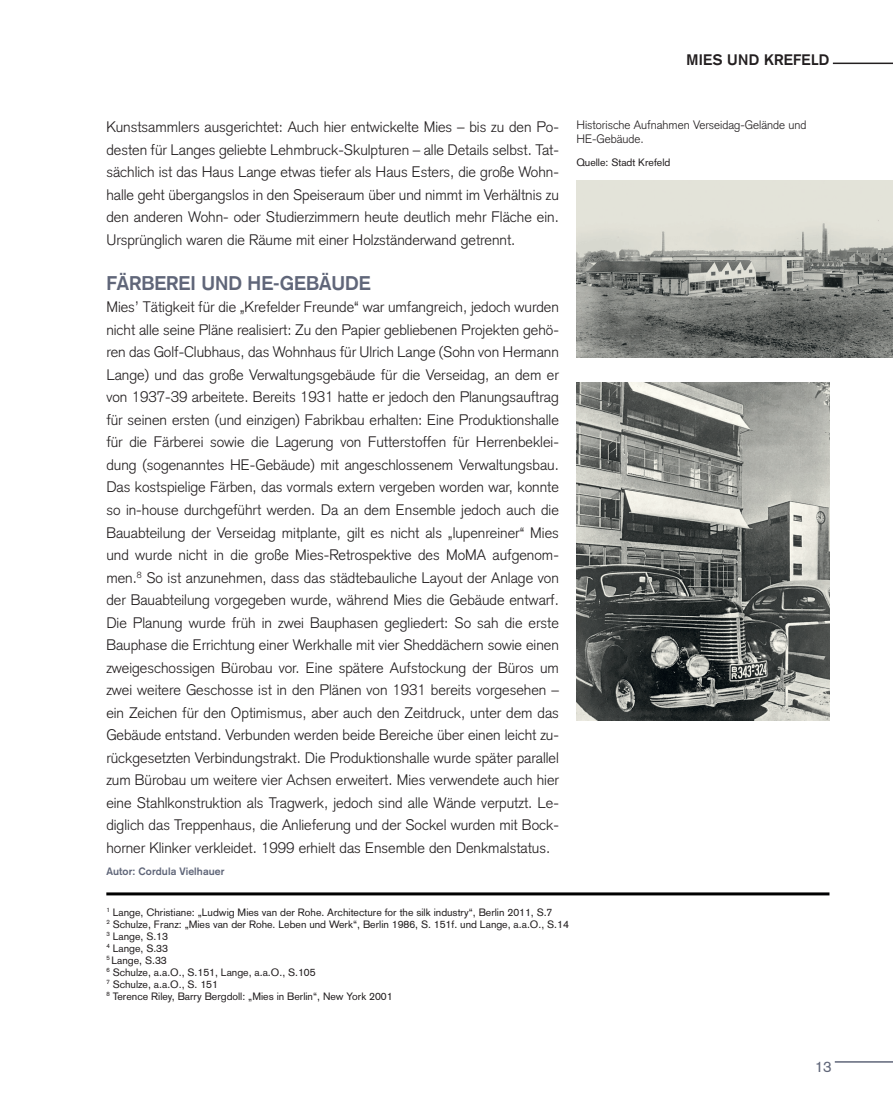
<style>
.page{position:relative;width:893px;height:1108px;background:#fff}
.page>*{position:absolute;margin:0;border:0;box-sizing:border-box;transform-origin:0 0}
.t1{font:700 19.5px "Akzidenz Grotesk";color:#606679}
.t2{font:300 15px/22.5px "Akzidenz Grotesk";color:#231f20;text-align:justify}
.t3{font:700 15px "Akzidenz Grotesk";letter-spacing:.02em;color:#231f20}
.t4{font:15px "Akzidenz Grotesk";color:#606679}
.t5{font:300 12px/14.4px "Akzidenz Grotesk";color:#231f20}
.t6{font:10.5px/12px "Akzidenz Grotesk";color:#231f20}
.t7{font:700 10.5px "Akzidenz Grotesk";letter-spacing:.01em;color:#606679}
</style>
<div class="page">
<img style="left:576px;top:180px;width:317px;height:178px">
<img style="left:576px;top:383px;width:253px;height:337px">
<hr style="left:834px;top:1060px;width:59px;height:2px;background:#606679">
<hr style="left:833px;top:63px;width:60px;height:1px;background:#231f20">
<hr style="left:106px;top:892px;width:723px;height:3px;background:#000001">
<p class="t3" style="left:686px;top:54px;width:144px">MIES UND KREFELD</p>
<p class="t2" style="left:106px;top:117px;width:454px">Kunstsammlers ausgerichtet: Auch hier entwickelte Mies – bis zu den Po&shy;desten für Langes geliebte Lehmbruck-Skulpturen – alle Details selbst. Tat&shy;sächlich ist das Haus Lange etwas tiefer als Haus Esters, die große Wohn&shy;halle geht übergangslos in den Speiseraum über und nimmt im Verhältnis zu den anderen Wohn- oder Studierzimmern heute deutlich mehr Fläche ein.<br>Ursprünglich waren die Räume mit einer Holzständerwand getrennt.</p>
<h1 class="t1" style="left:106px;top:276px;width:266px">FÄRBEREI UND HE-GEBÄUDE</h1>
<p class="t2" style="left:106px;top:297px;width:454px">Mies’ Tätigkeit für die „Krefelder Freunde“ war umfangreich, jedoch wurden nicht alle seine Pläne realisiert: Zu den Papier gebliebenen Projekten gehö&shy;ren das Golf-Clubhaus, das Wohnhaus für Ulrich Lange (Sohn von Hermann Lange) und das große Verwaltungsgebäude für die Verseidag, an dem er von 1937-39 arbeitete. Bereits 1931 hatte er jedoch den Planungsauftrag für seinen ersten (und einzigen) Fabrikbau erhalten: Eine Produktionshalle für die Färberei sowie die Lagerung von Futterstoffen für Herrenbeklei&shy;dung (sogenanntes HE-Gebäude) mit angeschlossenem Verwaltungsbau.<br>Das kostspielige Färben, das vormals extern vergeben worden war, konnte so in-house durchgeführt werden. Da an dem Ensemble jedoch auch die Bauabteilung der Verseidag mitplante, gilt es nicht als „lupenreiner“ Mies und wurde nicht in die große Mies-Retrospektive des MoMA aufgenom&shy;men.<sup>8</sup> So ist anzunehmen, dass das städtebauliche Layout der Anlage von der Bauabteilung vorgegeben wurde, während Mies die Gebäude entwarf.<br>Die Planung wurde früh in zwei Bauphasen gegliedert: So sah die erste Bauphase die Errichtung einer Werkhalle mit vier Sheddächern sowie einen zweigeschossigen Bürobau vor. Eine spätere Aufstockung der Büros um zwei weitere Geschosse ist in den Plänen von 1931 bereits vorgesehen – ein Zeichen für den Optimismus, aber auch den Zeitdruck, unter dem das Gebäude entstand. Verbunden werden beide Bereiche über einen leicht zu&shy;rückgesetzten Verbindungstrakt. Die Produktionshalle wurde später parallel zum Bürobau um weitere vier Achsen erweitert. Mies verwendete auch hier eine Stahlkonstruktion als Tragwerk, jedoch sind alle Wände verputzt. Le&shy;diglich das Treppenhaus, die Anlieferung und der Sockel wurden mit Bock&shy;horner Klinker verkleidet. 1999 erhielt das Ensemble den Denkmalstatus.</p>
<p class="t7" style="left:106px;top:867px;width:120px">Autor: Cordula Vielhauer</p>
<p class="t5" style="left:576px;top:119px;width:232px">Historische Aufnahmen Verseidag-Gelände und<br>HE-Gebäude.</p>
<p class="t6" style="left:576px;top:157px;width:95px">Quelle: Stadt Krefeld</p>
<p class="t6" style="left:106px;top:907px;width:464px"><sup>1</sup> Lange, Christiane: „Ludwig Mies van der Rohe. Architecture for the silk industry“, Berlin 2011, S.7<br><sup>2</sup> Schulze, Franz: „Mies van der Rohe. Leben und Werk“, Berlin 1986, S. 151f. und Lange, a.a.O., S.14<br><sup>3</sup> Lange, S.13<br><sup>4</sup> Lange, S.33<br><sup>5</sup> Lange, S.33<br><sup>6</sup> Schulze, a.a.O., S.151, Lange, a.a.O., S.105<br><sup>7</sup> Schulze, a.a.O., S. 151<br><sup>8</sup> Terence Riley, Barry Bergdoll: „Mies in Berlin“, New York 2001</p>
<p class="t4" style="left:815px;top:1060px;width:18px">13</p>
</div>
